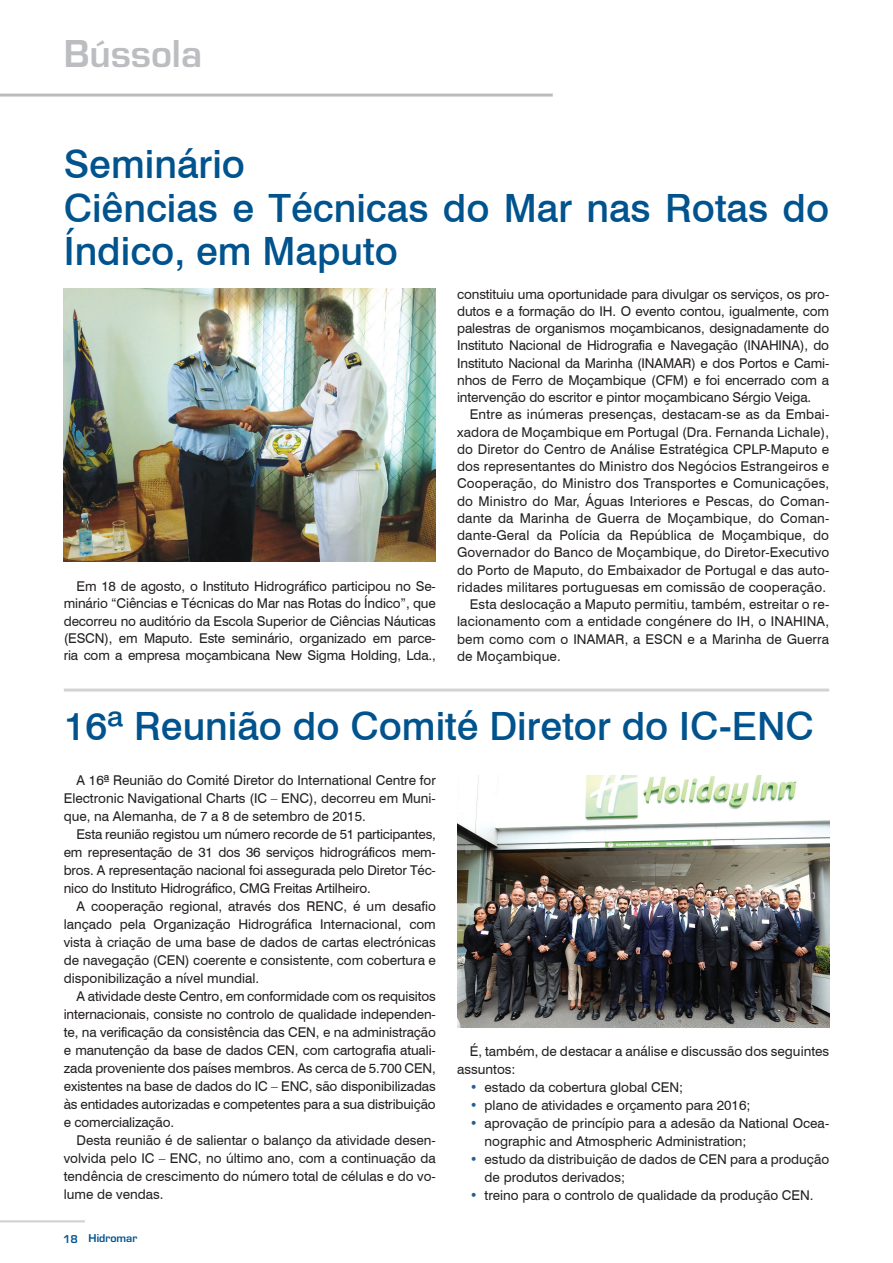
<style>
.page{position:relative;width:893px;height:1263px;background:#fff}
.page>*{position:absolute;margin:0;border:0;box-sizing:border-box;transform-origin:0 0}
.texto{font:500 39px/43.5px "Swiss 721 BT";color:#01538e}
.t1{font:600 36px "Eurostile LT Std";color:#bcbdc0}
.t2{font:13.5px/17.2px "Swiss 721 BT";color:#231f20;text-align:justify}
.t3{font:600 10.5px "Eurostile LT Std";color:#01538e}
.s1{color:#285e95}
</style>
<div class="page">
<hr style="left:0;top:1220px;width:85px;height:2px;background:#231f20">
<hr style="left:0;top:94px;width:553px;height:3px;background:#231f20">
<hr style="left:64px;top:688px;width:765px;height:3px;background:#231f20">
<img style="left:457px;top:775px;width:372px;height:252px">
<img style="left:64px;top:288px;width:372px;height:274px">
<p class="t1" style="left:64px;top:32px;width:140px">Bússola</p>
<p class="texto" style="left:64px;top:143px;width:183px">Seminário</p>
<p class="texto" style="left:64px;top:186px;width:767px">Ciências e Técnicas do Mar nas Rotas do<br>Índico, em Maputo</p>
<p class="t2" style="left:64px;top:577px;width:374px;text-indent:13px">Em 18 de agosto, o Instituto Hidrográfico participou no Se&shy;minário “Ciências e Técnicas do Mar nas Rotas do Índico”, que decorreu no auditório da Escola Superior de Ciências Náuticas (ESCN), em Maputo. Este seminário, organizado em parce&shy;ria com a empresa moçambicana New Sigma Holding, Lda.,</p>
<p class="t2" style="left:457px;top:285px;width:374px">constituiu uma oportunidade para divulgar os serviços, os pro&shy;dutos e a formação do IH. O evento contou, igualmente, com palestras de organismos moçambicanos, designadamente do Instituto Nacional de Hidrografia e Navegação (INAHINA), do Instituto Nacional da Marinha (INAMAR) e dos Portos e Cami&shy;nhos de Ferro de Moçambique (CFM) e foi encerrado com a intervenção do escritor e pintor moçambicano Sérgio Veiga.</p>
<p class="t2" style="left:457px;top:406px;width:374px;text-indent:13px">Entre as inúmeras presenças, destacam-se as da Embai&shy;xadora de Moçambique em Portugal (Dra. Fernanda Lichale), do Diretor do Centro de Análise Estratégica CPLP-Maputo e dos representantes do Ministro dos Negócios Estrangeiros e Cooperação, do Ministro dos Transportes e Comunicações, do Ministro do Mar, Águas Interiores e Pescas, do Coman&shy;dante da Marinha de Guerra de Moçambique, do Coman&shy;dante-Geral da Polícia da República de Moçambique, do Governador do Banco de Moçambique, do Diretor-Executivo do Porto de Maputo, do Embaixador de Portugal e das auto&shy;ridades militares portuguesas em comissão de cooperação.</p>
<p class="t2" style="left:457px;top:596px;width:374px;text-indent:13px">Esta deslocação a Maputo permitiu, também, estreitar o re&shy;lacionamento com a entidade congénere do IH, o INAHINA, bem como com o INAMAR, a ESCN e a Marinha de Guerra de Moçambique.</p>
<p class="texto" style="left:64px;top:704px;width:751px">16ª Reunião do Comité Diretor do IC-ENC</p>
<p class="t2" style="left:64px;top:771px;width:374px;line-height:18px;text-indent:13px">A 16ª Reunião do Comité Diretor do International Centre for Electronic Navigational Charts (IC – ENC), decorreu em Muni&shy;que, na Alemanha, de 7 a 8 de setembro de 2015.</p>
<p class="t2" style="left:64px;top:825px;width:374px;line-height:18px;text-indent:13px">Esta reunião registou um número recorde de 51 participantes, em representação de 31 dos 36 serviços hidrográficos mem&shy;bros. A representação nacional foi assegurada pelo Diretor Téc&shy;nico do Instituto Hidrográfico, CMG Freitas Artilheiro.</p>
<p class="t2" style="left:64px;top:897px;width:374px;line-height:18px;text-indent:13px">A cooperação regional, através dos RENC, é um desafio lançado pela Organização Hidrográfica Internacional, com vista à criação de uma base de dados de cartas electrónicas de navegação (CEN) coerente e consistente, com cobertura e disponibilização a nível mundial.</p>
<p class="t2" style="left:64px;top:987px;width:374px;line-height:18px;text-indent:13px">A atividade deste Centro, em conformidade com os requisitos internacionais, consiste no controlo de qualidade independen&shy;te, na verificação da consistência das CEN, e na administração e manutenção da base de dados CEN, com cartografia atuali&shy;zada proveniente dos países membros. As cerca de 5.700 CEN, existentes na base de dados do IC – ENC, são disponibilizadas às entidades autorizadas e competentes para a sua distribuição e comercialização.</p>
<p class="t2" style="left:64px;top:1131px;width:374px;line-height:18px;text-indent:13px">Desta reunião é de salientar o balanço da atividade desen&shy;volvida pelo IC – ENC, no último ano, com a continuação da tendência de crescimento do número total de células e do vo&shy;lume de vendas.</p>
<p class="t2" style="left:457px;top:1042px;width:374px;line-height:18px;text-indent:13px">É, também, de destacar a análise e discussão dos seguintes assuntos:</p>
<p class="t2" style="left:470px;top:1079px;width:215px"><span class="s1">•</span> estado da cobertura global CEN;</p>
<p class="t2" style="left:470px;top:1097px;width:282px"><span class="s1">•</span> plano de atividades e orçamento para 2016;</p>
<p class="t2" style="left:485px;top:1114px;width:346px;line-height:18px;text-indent:-15px"><span class="s1">•</span> aprovação de princípio para a adesão da National Ocea&shy;nographic and Atmospheric Administration;</p>
<p class="t2" style="left:485px;top:1150px;width:346px;line-height:18px;text-indent:-15px"><span class="s1">•</span> estudo da distribuição de dados de CEN para a produção de produtos derivados;</p>
<p class="t2" style="left:470px;top:1187px;width:345px"><span class="s1">•</span> treino para o controlo de qualidade da produção CEN.</p>
<p class="t3" style="left:63px;top:1232px;width:76px">18 Hidromar</p>
</div>
